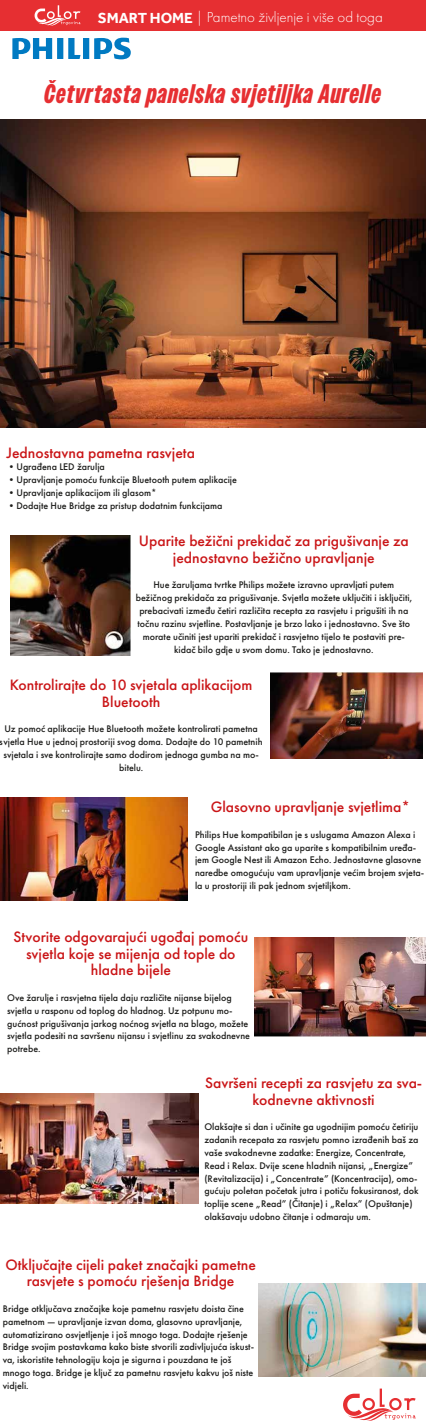
<style>
.page{position:relative;width:426px;height:1426px;background:#fff}
.page>*{position:absolute;margin:0;border:0;box-sizing:border-box;transform-origin:0 0}
.t1{font:italic 900 26.88px "Owners X Narrow";letter-spacing:.035em;color:#e62f32}
.t2{font:500 15.62px/16.5px "Futura PT";color:#ca1517;text-align:center}
.t3{font:300 15px "Futura PT";color:#fff}
.t4{font:500 10px/12.8px "Futura PT";color:#1d1d1b}
.s1{font-family:"Effra";font-weight:700}
</style>
<div class="page">
<img style="left:0;top:119px;width:426px;height:308px">
<img style="left:10px;top:536px;width:121px;height:120px">
<img style="left:271px;top:673px;width:151px;height:85px">
<img style="left:0;top:797px;width:187px;height:103px">
<img style="left:254px;top:938px;width:171px;height:98px">
<img style="left:0;top:1093px;width:199px;height:109px">
<img style="left:258px;top:1283px;width:168px;height:93px">
<svg style="left:12px;top:38px;width:119px;height:21px"></svg>
<div style="left:0;top:0;width:426px;height:30px;background:#e62f32"></div>
<svg style="left:35px;top:5px;width:45px;height:21px"></svg>
<svg style="left:343px;top:1388px;width:72px;height:33px"></svg>
<h3 class="t3" style="left:98px;top:8px;width:286px"><span class="s1">SMART HOME</span> | Pametno življenje i više od toga</h3>
<h1 class="t1" style="left:44px;top:78px;width:338px">Četvrtasta panelska svjetiljka Aurelle</h1>
<h2 class="t2" style="left:6px;top:444px;width:190px">Jednostavna pametna rasvjeta</h2>
<p class="t4" style="left:6px;top:460px;width:100px">•Ugrađena LED žarulja</p>
<p class="t4" style="left:6px;top:473px;width:232px">•Upravljanje pomoću funkcije Bluetooth putem aplikacije</p>
<p class="t4" style="left:6px;top:486px;width:151px">•Upravljanje aplikacijom ili glasom*</p>
<p class="t4" style="left:6px;top:499px;width:217px">•Dodajte Hue Bridge za pristup dodatnim funkcijama</p>
<h2 class="t2" style="left:139px;top:533px;width:271px">Uparite bežični prekidač za prigušivanje za jednostavno bežično upravljanje</h2>
<p class="t4" style="left:136px;top:578px;width:278px;text-align:center">Hue žaruljama tvrtke Philips možete izravno upravljati putem bežičnog prekidača za prigušivanje. Svjetla možete uključiti i isključiti, prebacivati između četiri različita recepta za rasvjetu i prigušiti ih na točnu razinu svjetline. Postavljanje je brzo lako i jednostavno. Sve što morate učiniti jest upariti prekidač i rasvjetno tijelo te postaviti pre&shy;kidač bilo gdje u svom domu. Tako je jednostavno.</p>
<h2 class="t2" style="left:10px;top:676px;width:244px">Kontrolirajte do 10 svjetala aplikacijom<br>Bluetooth</h2>
<p class="t4" style="left:0;top:722px;width:264px;text-align:center">Uz pomoć aplikacije Hue Bluetooth možete kontrolirati pametna svjetla Hue u jednoj prostoriji svog doma. Dodajte do 10 pametnih svjetala i sve kontrolirajte samo dodirom jednoga gumba na mo&shy;bitelu.</p>
<h2 class="t2" style="left:211px;top:798px;width:201px">Glasovno upravljanje svjetlima*</h2>
<p class="t4" style="left:195px;top:828px;width:231px">Philips Hue kompatibilan je s uslugama Amazon Alexa i Google Assistant ako ga uparite s kompatibilnim uređa&shy;jem Google Nest ili Amazon Echo. Jednostavne glasovne naredbe omogućuju vam upravljanje većim brojem svjeta&shy;la u prostoriji ili pak jednom svjetiljkom.</p>
<h2 class="t2" style="left:14px;top:928px;width:236px">Stvorite odgovarajući ugođaj pomoću svjetla koje se mijenja od tople do hladne bijele</h2>
<p class="t4" style="left:7px;top:991px;width:244px">Ove žarulje i rasvjetna tijela daju različite nijanse bijelog svjetla u rasponu od toplog do hladnog. Uz potpunu mo&shy;gućnost prigušivanja jarkog noćnog svjetla na blago, možete svjetla podesiti na savršenu nijansu i svjetlinu za svakodnevne potrebe.</p>
<h2 class="t2" style="left:205px;top:1074px;width:219px">Savršeni recepti za rasvjetu za sva&shy;kodnevne aktivnosti</h2>
<p class="t4" style="left:204px;top:1120px;width:215px">Olakšajte si dan i učinite ga ugodnijim pomoću četiriju zadanih recepata za rasvjetu pomno izrađenih baš za vaše svakodnevne zadatke: Energize, Concentrate, Read i Relax. Dvije scene hladnih nijansi, „Energize” (Revitalizacija) i „Concentrate” (Koncentracija), omo&shy;gućuju poletan početak jutra i potiču fokusiranost, dok toplije scene „Read” (Čitanje) i „Relax” (Opuštanje) olakšavaju udobno čitanje i odmaraju um.</p>
<h2 class="t2" style="left:5px;top:1256px;width:252px">Otključajte cijeli paket značajki pametne rasvjete s pomoću rješenja Bridge</h2>
<p class="t4" style="left:3px;top:1302px;width:253px">Bridge otključava značajke koje pametnu rasvjetu doista čine pametnom — upravljanje izvan doma, glasovno upravljanje, automatizirano osvjetljenje i još mnogo toga. Dodajte rješenje Bridge svojim postavkama kako biste stvorili zadivljujuća iskust&shy;va, iskoristite tehnologiju koja je sigurna i pouzdana te još mnogo toga. Bridge je ključ za pametnu rasvjetu kakvu još niste vidjeli.</p>
</div>
